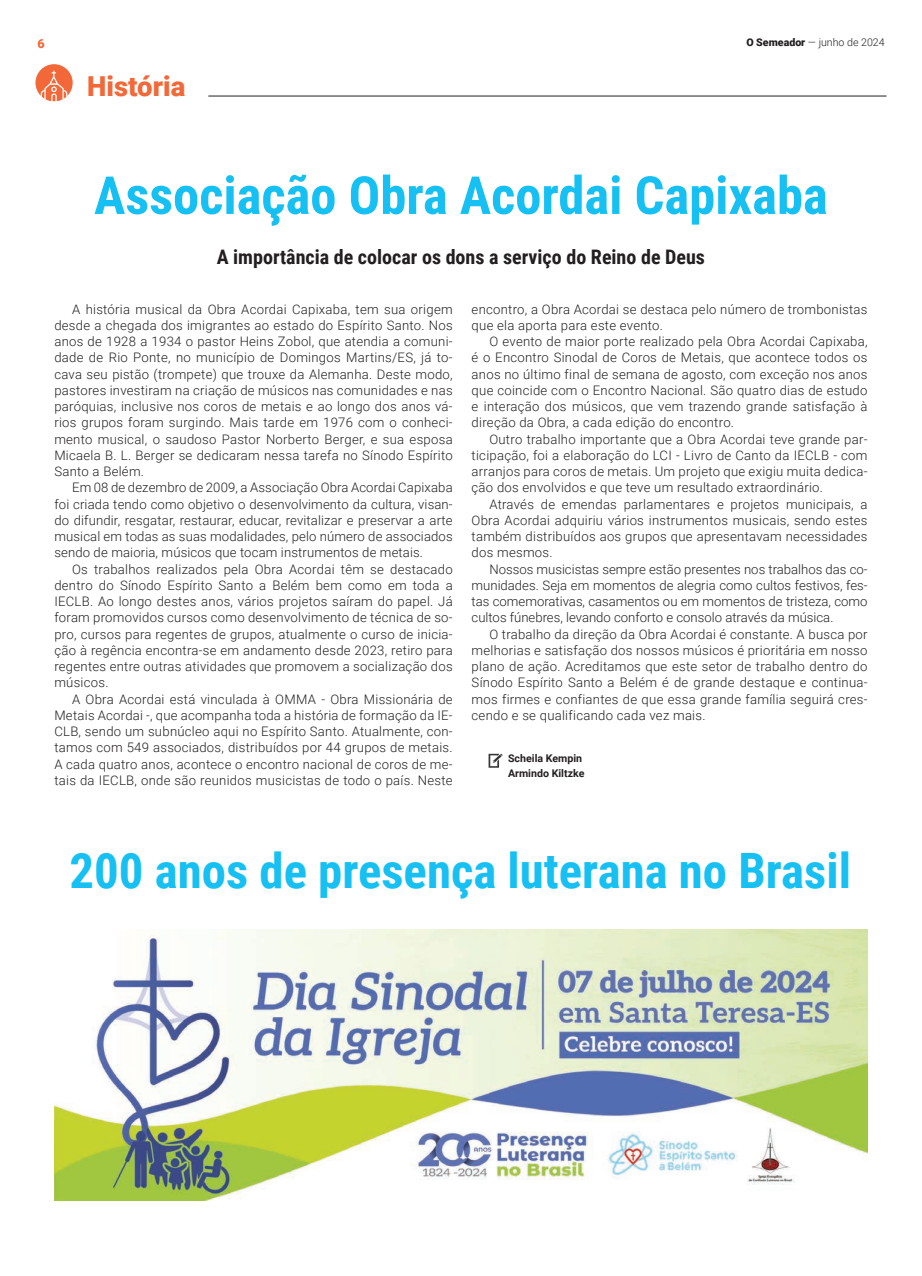
<style>
.page{position:relative;width:922px;height:1276px;background:#fff}
.page>*{position:absolute;margin:0;border:0;box-sizing:border-box;transform-origin:0 0}
.t1{font:700 52.5px "Roboto Condensed";color:#17c0f2}
.t2{font:700 48.75px "Roboto Condensed";color:#17c0f2}
.t3{font:900 27.5px "Roboto";color:#f26838}
.t4{font:700 20px "Roboto Condensed";color:#231f20}
.t5{font:300 13.12px/16.2px "Roboto";letter-spacing:.02em;color:#231f20;text-align:justify}
.t6{font:900 12.5px "Roboto";color:#f26838}
.t7{font:700 10.62px/15px "Roboto";color:#231f20}
.t8{font:300 10.62px "Roboto";color:#231f20}
.s1{font-weight:900}
</style>
<div class="page">
<svg style="left:35px;top:64px;width:38px;height:37px"></svg>
<svg style="left:41px;top:70px;width:26px;height:32px"></svg>
<hr style="left:208px;top:96px;width:678px;height:1px;background:#231f20">
<svg style="left:488px;top:753px;width:14px;height:14px"></svg>
<img style="left:54px;top:929px;width:812px;height:271px">
<p class="t6" style="left:38px;top:37px;width:9px">6</p>
<p class="t8" style="left:746px;top:34px;width:140px"><span class="s1">O Semeador</span> ― junho de 2024</p>
<h3 class="t3" style="left:87px;top:71px;width:100px">História</h3>
<h1 class="t1" style="left:94px;top:172px;width:735px">Associação Obra Acordai Capixaba</h1>
<h3 class="t4" style="left:217px;top:248px;width:489px">A importância de colocar os dons a serviço do Reino de Deus</h3>
<p class="t5" style="left:54px;top:300px;width:400px;text-indent:18px">A história musical da Obra Acordai Capixaba, tem sua origem desde a chegada dos imigrantes ao estado do Espírito Santo. Nos anos de 1928 a 1934 o pastor Heins Zobol, que atendia a comuni&shy;dade de Rio Ponte, no município de Domingos Martins/ES, já to&shy;cava seu pistão (trompete) que trouxe da Alemanha. Deste modo, pastores investiram na criação de músicos nas comunidades e nas paróquias, inclusive nos coros de metais e ao longo dos anos vá&shy;rios grupos foram surgindo. Mais tarde em 1976 com o conheci&shy;mento musical, o saudoso Pastor Norberto Berger, e sua esposa Micaela B. L. Berger se dedicaram nessa tarefa no Sínodo Espírito Santo a Belém.</p>
<p class="t5" style="left:54px;top:480px;width:400px;text-indent:18px">Em 08 de dezembro de 2009, a Associação Obra Acordai Capixaba foi criada tendo como objetivo o desenvolvimento da cultura, visan&shy;do difundir, resgatar, restaurar, educar, revitalizar e preservar a arte musical em todas as suas modalidades, pelo número de associados sendo de maioria, músicos que tocam instrumentos de metais.</p>
<p class="t5" style="left:54px;top:561px;width:400px;text-indent:18px">Os trabalhos realizados pela Obra Acordai têm se destacado dentro do Sínodo Espírito Santo a Belém bem como em toda a IECLB. Ao longo destes anos, vários projetos saíram do papel. Já foram promovidos cursos como desenvolvimento de técnica de so&shy;pro, cursos para regentes de grupos, atualmente o curso de inicia&shy;ção à regência encontra-se em andamento desde 2023, retiro para regentes entre outras atividades que promovem a socialização dos músicos.</p>
<p class="t5" style="left:54px;top:690px;width:400px;text-indent:18px">A Obra Acordai está vinculada à OMMA - Obra Missionária de Metais Acordai -, que acompanha toda a história de formação da IE-CLB, sendo um subnúcleo aqui no Espírito Santo. Atualmente, con&shy;tamos com 549 associados, distribuídos por 44 grupos de metais.<br>A cada quatro anos, acontece o encontro nacional de coros de me&shy;tais da IECLB, onde são reunidos musicistas de todo o país. Neste</p>
<p class="t5" style="left:471px;top:301px;width:397px">encontro, a Obra Acordai se destaca pelo número de trombonistas que ela aporta para este evento.</p>
<p class="t5" style="left:471px;top:334px;width:397px;text-indent:18px">O evento de maior porte realizado pela Obra Acordai Capixaba, é o Encontro Sinodal de Coros de Metais, que acontece todos os anos no último final de semana de agosto, com exceção nos anos que coincide com o Encontro Nacional. São quatro dias de estudo e interação dos músicos, que vem trazendo grande satisfação à direção da Obra, a cada edição do encontro.</p>
<p class="t5" style="left:471px;top:431px;width:397px;text-indent:18px">Outro trabalho importante que a Obra Acordai teve grande par&shy;ticipação, foi a elaboração do LCI - Livro de Canto da IECLB - com arranjos para coros de metais. Um projeto que exigiu muita dedica&shy;ção dos envolvidos e que teve um resultado extraordinário.</p>
<p class="t5" style="left:471px;top:496px;width:397px;text-indent:18px">Através de emendas parlamentares e projetos municipais, a Obra Acordai adquiriu vários instrumentos musicais, sendo estes também distribuídos aos grupos que apresentavam necessidades dos mesmos.</p>
<p class="t5" style="left:471px;top:561px;width:397px;text-indent:18px">Nossos musicistas sempre estão presentes nos trabalhos das co&shy;munidades. Seja em momentos de alegria como cultos festivos, fes&shy;tas comemorativas, casamentos ou em momentos de tristeza, como cultos fúnebres, levando conforto e consolo através da música.</p>
<p class="t5" style="left:471px;top:626px;width:397px;text-indent:18px">O trabalho da direção da Obra Acordai é constante. A busca por melhorias e satisfação dos nossos músicos é prioritária em nosso plano de ação. Acreditamos que este setor de trabalho dentro do Sínodo Espírito Santo a Belém é de grande destaque e continua&shy;mos firmes e confiantes de que essa grande família seguirá cres&shy;cendo e se qualificando cada vez mais.</p>
<p class="t7" style="left:508px;top:751px;width:78px">Scheila Kempin<br>Armindo Kiltzke</p>
<h2 class="t2" style="left:69px;top:850px;width:782px">200 anos de presença luterana no Brasil</h2>
</div>
